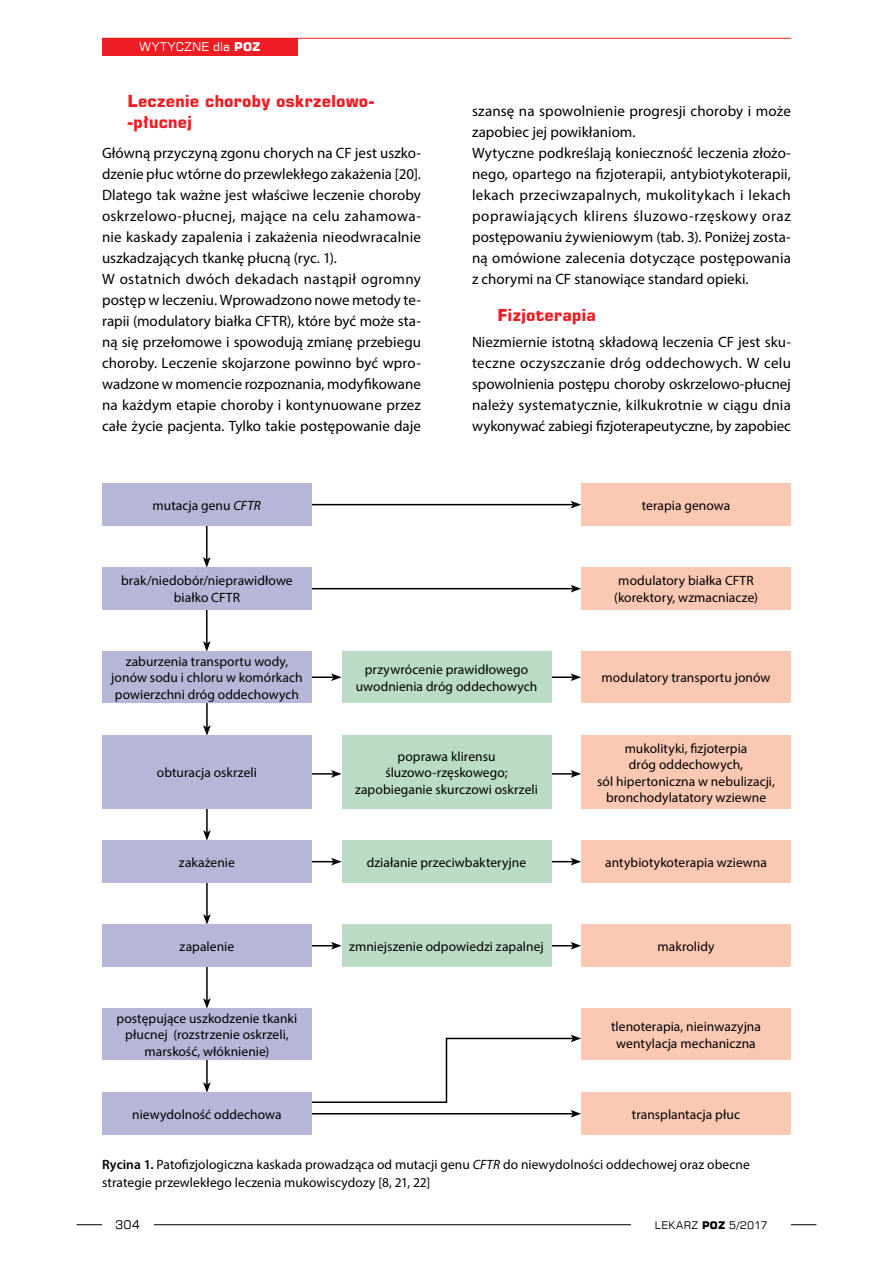
<style>
.page{position:relative;width:893px;height:1263px;background:#fff}
.page>*{position:absolute;margin:0;border:0;box-sizing:border-box;transform-origin:0 0}
.t1{font:700 16.5px/21px "Square 721 EU";color:#ed1d24}
.t2{font:15px/21px "Myriad Pro";letter-spacing:.005em;color:#000}
.t3{font:13.5px/16.5px "Myriad Pro";letter-spacing:.005em;color:#000;text-align:center}
.t4{font:12px "Square 721 EU";letter-spacing:.03em;color:#fff}
.t5{font:12px "Square 721 EU";color:#000}
.t6{font:10.5px "Square 721 EU";letter-spacing:.03em;color:#000}
.s1{font-weight:700}
.s2{font-style:italic}
.s3{font-weight:600}
</style>
<div class="page">
<hr style="left:102px;top:38px;width:689px;height:1px;background:#ed1d24">
<hr style="left:77px;top:1224px;width:739px;height:1px;background:#000">
<div style="left:102px;top:1216px;width:51px;height:17px;background:#fff"></div>
<div style="left:631px;top:1216px;width:160px;height:17px;background:#fff"></div>
<div style="left:102px;top:38px;width:196px;height:17px;background:#ed1d24"></div>
<svg style="left:305px;top:1035px;width:276px;height:68px"></svg>
<hr style="left:304px;top:504px;width:269px;height:1px;background:#000">
<svg style="left:571px;top:501px;width:10px;height:7px"></svg>
<hr style="left:304px;top:588px;width:269px;height:1px;background:#000">
<svg style="left:571px;top:585px;width:10px;height:7px"></svg>
<hr style="left:302px;top:676px;width:31px;height:2px;background:#000">
<svg style="left:331px;top:673px;width:11px;height:8px"></svg>
<hr style="left:206px;top:519px;width:1px;height:40px;background:#000">
<svg style="left:203px;top:557px;width:8px;height:11px"></svg>
<hr style="left:206px;top:603px;width:1px;height:40px;background:#000">
<svg style="left:203px;top:641px;width:8px;height:11px"></svg>
<hr style="left:206px;top:687px;width:2px;height:40px;background:#000">
<svg style="left:203px;top:725px;width:8px;height:11px"></svg>
<hr style="left:206px;top:792px;width:2px;height:40px;background:#000">
<svg style="left:203px;top:830px;width:8px;height:11px"></svg>
<hr style="left:206px;top:876px;width:2px;height:40px;background:#000">
<svg style="left:203px;top:914px;width:8px;height:11px"></svg>
<hr style="left:206px;top:960px;width:2px;height:40px;background:#000">
<svg style="left:203px;top:998px;width:8px;height:11px"></svg>
<hr style="left:206px;top:1044px;width:2px;height:40px;background:#000">
<svg style="left:203px;top:1082px;width:8px;height:11px"></svg>
<hr style="left:302px;top:773px;width:31px;height:2px;background:#000">
<svg style="left:331px;top:770px;width:11px;height:8px"></svg>
<hr style="left:302px;top:861px;width:31px;height:1px;background:#000">
<svg style="left:331px;top:858px;width:11px;height:7px"></svg>
<hr style="left:302px;top:945px;width:31px;height:1px;background:#000">
<svg style="left:331px;top:942px;width:11px;height:7px"></svg>
<hr style="left:302px;top:1113px;width:271px;height:1px;background:#000">
<svg style="left:571px;top:1110px;width:10px;height:7px"></svg>
<hr style="left:542px;top:676px;width:31px;height:2px;background:#000">
<svg style="left:571px;top:673px;width:10px;height:8px"></svg>
<hr style="left:542px;top:773px;width:31px;height:2px;background:#000">
<svg style="left:571px;top:770px;width:10px;height:8px"></svg>
<hr style="left:542px;top:861px;width:31px;height:1px;background:#000">
<svg style="left:571px;top:858px;width:10px;height:7px"></svg>
<hr style="left:542px;top:945px;width:31px;height:1px;background:#000">
<svg style="left:571px;top:942px;width:10px;height:7px"></svg>
<div style="left:102px;top:484px;width:209px;height:42px;background:#b6b7d8"></div>
<div style="left:102px;top:568px;width:210px;height:42px;background:#b6b7d8"></div>
<div style="left:102px;top:841px;width:210px;height:42px;background:#b6b7d8"></div>
<div style="left:102px;top:925px;width:210px;height:42px;background:#b6b7d8"></div>
<div style="left:102px;top:1093px;width:210px;height:42px;background:#b6b7d8"></div>
<div style="left:102px;top:1009px;width:210px;height:51px;background:#b6b7d8"></div>
<div style="left:342px;top:841px;width:209px;height:42px;background:#badbc4"></div>
<div style="left:342px;top:925px;width:209px;height:42px;background:#badbc4"></div>
<div style="left:581px;top:841px;width:210px;height:42px;background:#fbc8b4"></div>
<div style="left:581px;top:925px;width:210px;height:42px;background:#fbc8b4"></div>
<div style="left:581px;top:1093px;width:210px;height:42px;background:#fbc8b4"></div>
<div style="left:581px;top:1009px;width:210px;height:51px;background:#fbc8b4"></div>
<div style="left:102px;top:736px;width:210px;height:73px;background:#b6b7d8"></div>
<div style="left:342px;top:736px;width:209px;height:73px;background:#badbc4"></div>
<div style="left:581px;top:736px;width:210px;height:73px;background:#fbc8b4"></div>
<div style="left:102px;top:652px;width:210px;height:51px;background:#b6b7d8"></div>
<div style="left:342px;top:652px;width:209px;height:51px;background:#badbc4"></div>
<div style="left:581px;top:652px;width:210px;height:51px;background:#fbc8b4"></div>
<div style="left:581px;top:484px;width:210px;height:42px;background:#fbc8b4"></div>
<div style="left:581px;top:568px;width:210px;height:42px;background:#fbc8b4"></div>
<p class="t4" style="left:139px;top:39px;width:123px">WYTYCZNE DLA <span class="s1">POZ</span></p>
<p class="t1" style="left:128px;top:91px;width:248px">Leczenie choroby oskrzelowo--płucnej</p>
<p class="t2" style="left:102px;top:142px;width:320px">Główną przyczyną zgonu chorych na CF jest uszko&shy;dzenie płuc wtórne do przewlekłego zakażenia [20].<br>Dlatego tak ważne jest właściwe leczenie choroby oskrzelowo-płucnej, mające na celu zahamowa&shy;nie kaskady zapalenia i zakażenia nieodwracalnie uszkadzających tkankę płucną (ryc. 1).<br>W ostatnich dwóch dekadach nastąpił ogromny postęp w leczeniu. Wprowadzono nowe metody te&shy;rapii (modulatory białka CFTR), które być może sta&shy;ną się przełomowe i spowodują zmianę przebiegu choroby. Leczenie skojarzone powinno być wpro&shy;wadzone w momencie rozpoznania, modyfikowane na każdym etapie choroby i kontynuowane przez całe życie pacjenta. Tylko takie postępowanie daje</p>
<p class="t3" style="left:153px;top:497px;width:110px">mutacja genu <span class="s2">CFTR</span></p>
<p class="t3" style="left:121px;top:572px;width:173px">brak/niedobór/nieprawidłowe białko CFTR</p>
<p class="t2" style="left:472px;top:100px;width:320px">szansę na spowolnienie progresji choroby i może zapobiec jej powikłaniom.<br>Wytyczne podkreślają konieczność leczenia złożo&shy;nego, opartego na fizjoterapii, antybiotykoterapii, lekach przeciwzapalnych, mukolitykach i lekach poprawiających klirens śluzowo-rzęskowy oraz postępowaniu żywieniowym (tab. 3). Poniżej zosta&shy;ną omówione zalecenia dotyczące postępowania z chorymi na CF stanowiące standard opieki.</p>
<p class="t1" style="left:497px;top:305px;width:100px">Fizjoterapia</p>
<p class="t2" style="left:472px;top:331px;width:320px;text-align:justify">Niezmiernie istotną składową leczenia CF jest sku&shy;teczne oczyszczanie dróg oddechowych. W celu spowolnienia postępu choroby oskrzelowo-płucnej należy systematycznie, kilkukrotnie w ciągu dnia wykonywać zabiegi fizjoterapeutyczne, by zapobiec</p>
<p class="t3" style="left:642px;top:497px;width:90px">terapia genowa</p>
<p class="t3" style="left:614px;top:572px;width:145px">modulatory białka CFTR (korektory, wzmacniacze)</p>
<p class="t3" style="left:111px;top:653px;width:193px">zaburzenia transportu wody, jonów sodu i chloru w komórkach powierzchni dróg oddechowych</p>
<p class="t3" style="left:356px;top:661px;width:183px">przywrócenie prawidłowego uwodnienia dróg oddechowych</p>
<p class="t3" style="left:602px;top:669px;width:170px">modulatory transportu jonów</p>
<p class="t3" style="left:157px;top:764px;width:102px">obturacja oskrzeli</p>
<p class="t3" style="left:179px;top:854px;width:57px">zakażenie</p>
<p class="t3" style="left:180px;top:938px;width:56px">zapalenie</p>
<p class="t3" style="left:117px;top:1010px;width:182px">postępujące uszkodzenie tkanki płucnej (rozstrzenie oskrzeli, marskość, włóknienie)</p>
<p class="t3" style="left:132px;top:1106px;width:151px">niewydolność oddechowa</p>
<p class="t3" style="left:355px;top:748px;width:184px">poprawa klirensu śluzowo-rzęskowego; zapobieganie skurczowi oskrzeli</p>
<p class="t3" style="left:597px;top:740px;width:179px">mukolityki, fizjoterpia<br>dróg oddechowych,<br>sól hipertoniczna w nebulizacji, bronchodylatatory wziewne</p>
<p class="t3" style="left:367px;top:854px;width:161px">działanie przeciwbakteryjne</p>
<p class="t3" style="left:349px;top:938px;width:196px">zmniejszenie odpowiedzi zapalnej</p>
<p class="t3" style="left:605px;top:854px;width:163px">antybiotykoterapia wziewna</p>
<p class="t3" style="left:658px;top:938px;width:58px">makrolidy</p>
<p class="t3" style="left:611px;top:1018px;width:151px">tlenoterapia, nieinwazyjna wentylacja mechaniczna</p>
<p class="t3" style="left:632px;top:1106px;width:110px">transplantacja płuc</p>
<p class="t3" style="left:102px;top:1155px;width:649px;line-height:18px;text-align:left"><span class="s3">Rycina 1.</span> Patofizjologiczna kaskada prowadząca od mutacji genu <span class="s2">CFTR</span> do niewydolności oddechowej oraz obecne strategie przewlekłego leczenia mukowiscydozy [8, 21, 22]</p>
<p class="t5" style="left:115px;top:1217px;width:26px">304</p>
<p class="t6" style="left:655px;top:1218px;width:114px">LEKARZ <span class="s1">POZ</span> 5/2017</p>
</div>
